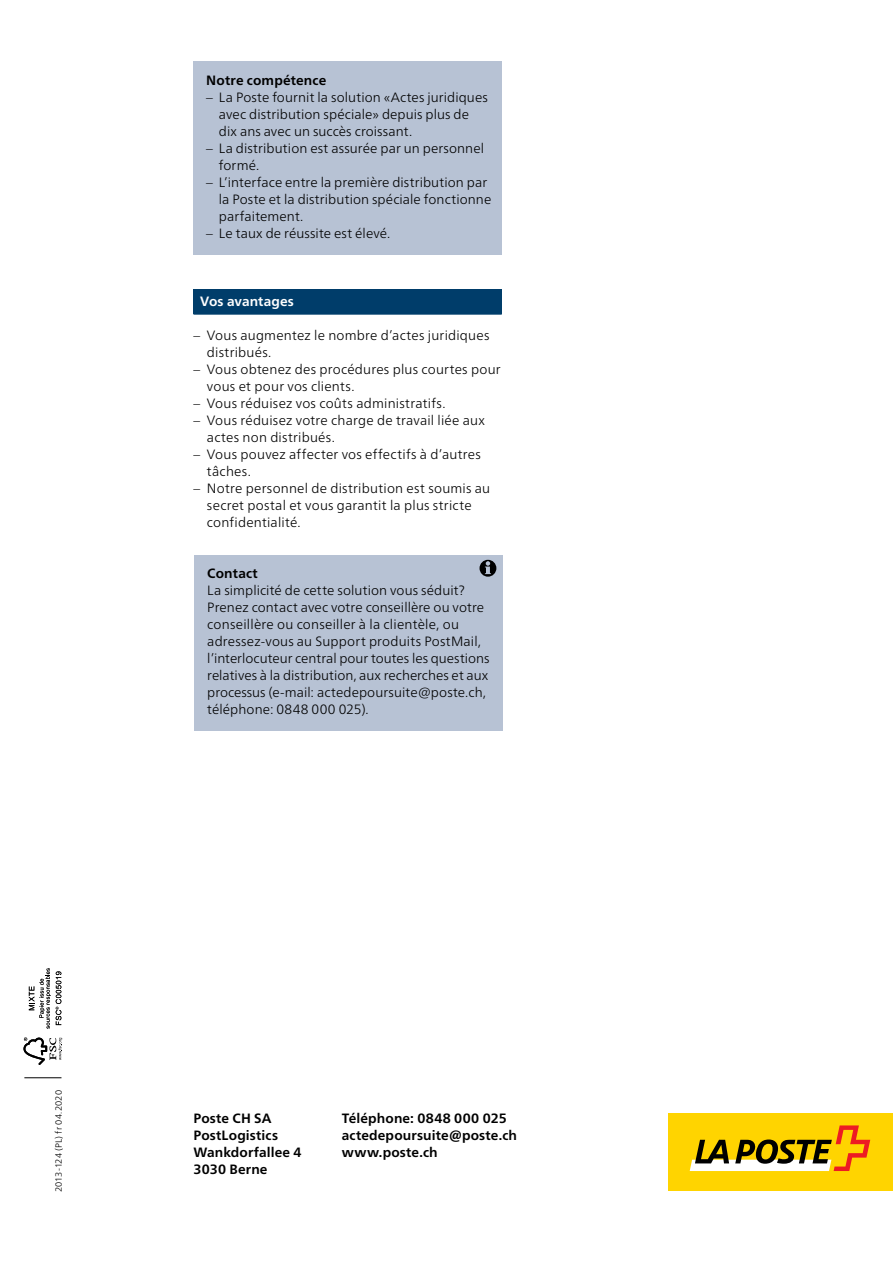
<style>
.page{position:relative;width:893px;height:1263px;background:#fff}
.page>*{position:absolute;margin:0;border:0;box-sizing:border-box;transform-origin:0 0}
.t1{font:300 13.5px/17px "Frutiger Neue LT Pro";letter-spacing:.01em;color:#000}
.t2{font:700 13.5px "Frutiger Neue LT Pro";letter-spacing:.01em;color:#000}
.t3{font:700 13.5px "Frutiger Neue LT Pro";letter-spacing:.01em;color:#fff}
.t4{font:300 9px "Frutiger Neue LT Pro";letter-spacing:.02em;color:#000}
</style>
<div class="page">
<svg style="left:23px;top:1037px;width:39px;height:28px"></svg>
<svg style="left:29px;top:968px;width:32px;height:60px"></svg>
<hr style="left:24px;top:1077px;width:37px;height:1px;background:#000">
<div style="left:195px;top:555px;width:308px;height:39px;background:#b7c2d4"></div>
<div style="left:195px;top:572px;width:308px;height:124px;background:#b7c2d4"></div>
<div style="left:195px;top:691px;width:308px;height:39px;background:#b7c2d4"></div>
<svg style="left:479px;top:560px;width:17px;height:17px"></svg>
<div style="left:193px;top:289px;width:309px;height:26px;background:#003d6a"></div>
<div style="left:193px;top:62px;width:309px;height:39px;background:#b7c2d4"></div>
<div style="left:193px;top:79px;width:309px;height:73px;background:#b7c2d4"></div>
<div style="left:193px;top:130px;width:309px;height:56px;background:#b7c2d4"></div>
<div style="left:193px;top:164px;width:309px;height:73px;background:#b7c2d4"></div>
<div style="left:193px;top:215px;width:309px;height:39px;background:#b7c2d4"></div>
<div style="left:669px;top:1113px;width:224px;height:77px;background:#ffd400"></div>
<svg style="left:690px;top:1125px;width:180px;height:46px"></svg>
<h3 class="t2" style="left:206px;top:72px;width:122px">Notre compétence</h3>
<p class="t1" style="left:219px;top:89px;width:270px;text-indent:-13px">– La Poste fournit la solution «Actes juridiques avec distribution spéciale» depuis plus de dix ans avec un succès croissant.</p>
<p class="t1" style="left:219px;top:140px;width:267px;text-indent:-13px">– La distribution est assurée par un personnel formé.</p>
<p class="t1" style="left:219px;top:174px;width:274px;text-indent:-13px">– L’interface entre la première distribution par la Poste et la distribution spéciale fonctionne parfaitement.</p>
<p class="t1" style="left:206px;top:225px;width:186px">– Le taux de réussite est élevé.</p>
<h2 class="t3" style="left:200px;top:293px;width:95px">Vos avantages</h2>
<p class="t1" style="left:207px;top:327px;width:284px;text-indent:-14px">– Vous augmentez le nombre d’actes juridiques distribués.</p>
<p class="t1" style="left:207px;top:361px;width:295px;text-indent:-14px">– Vous obtenez des procédures plus courtes pour vous et pour vos clients.</p>
<p class="t1" style="left:193px;top:395px;width:254px">– Vous réduisez vos coûts administratifs.</p>
<p class="t1" style="left:207px;top:412px;width:280px;text-indent:-14px">– Vous réduisez votre charge de travail liée aux actes non distribués.</p>
<p class="t1" style="left:207px;top:446px;width:275px;text-indent:-14px">– Vous pouvez affecter vos effectifs à d’autres tâches.</p>
<p class="t1" style="left:207px;top:480px;width:285px;text-indent:-14px">– Notre personnel de distribution est soumis au secret postal et vous garantit la plus stricte confidentialité.</p>
<h3 class="t2" style="left:207px;top:566px;width:52px">Contact</h3>
<p class="t1" style="left:207px;top:582px;width:284px">La simplicité de cette solution vous séduit?<br>Prenez contact avec votre conseillère ou votre conseillère ou conseiller à la clientèle, ou adressez-vous au Support produits PostMail, l’interlocuteur central pour toutes les questions relatives à la distribution, aux recherches et aux processus (e-mail: actedepoursuite@poste.ch, téléphone: 0848 000 025).</p>
<p class="t4" style="left:53px;top:1192px;width:103px;rotate:-90deg">2013-124 (PL) fr 04.2020</p>
<p class="t2" style="left:193px;top:1110px;width:80px">Poste CH SA</p>
<p class="t2" style="left:193px;top:1127px;width:86px">PostLogistics</p>
<p class="t2" style="left:193px;top:1144px;width:110px">Wankdorfallee 4</p>
<p class="t2" style="left:193px;top:1161px;width:76px">3030 Berne</p>
<p class="t2" style="left:342px;top:1110px;width:167px">Téléphone: 0848 000 025</p>
<p class="t2" style="left:342px;top:1127px;width:177px">actedepoursuite@poste.ch</p>
<p class="t2" style="left:342px;top:1144px;width:97px">www.poste.ch</p>
</div>
